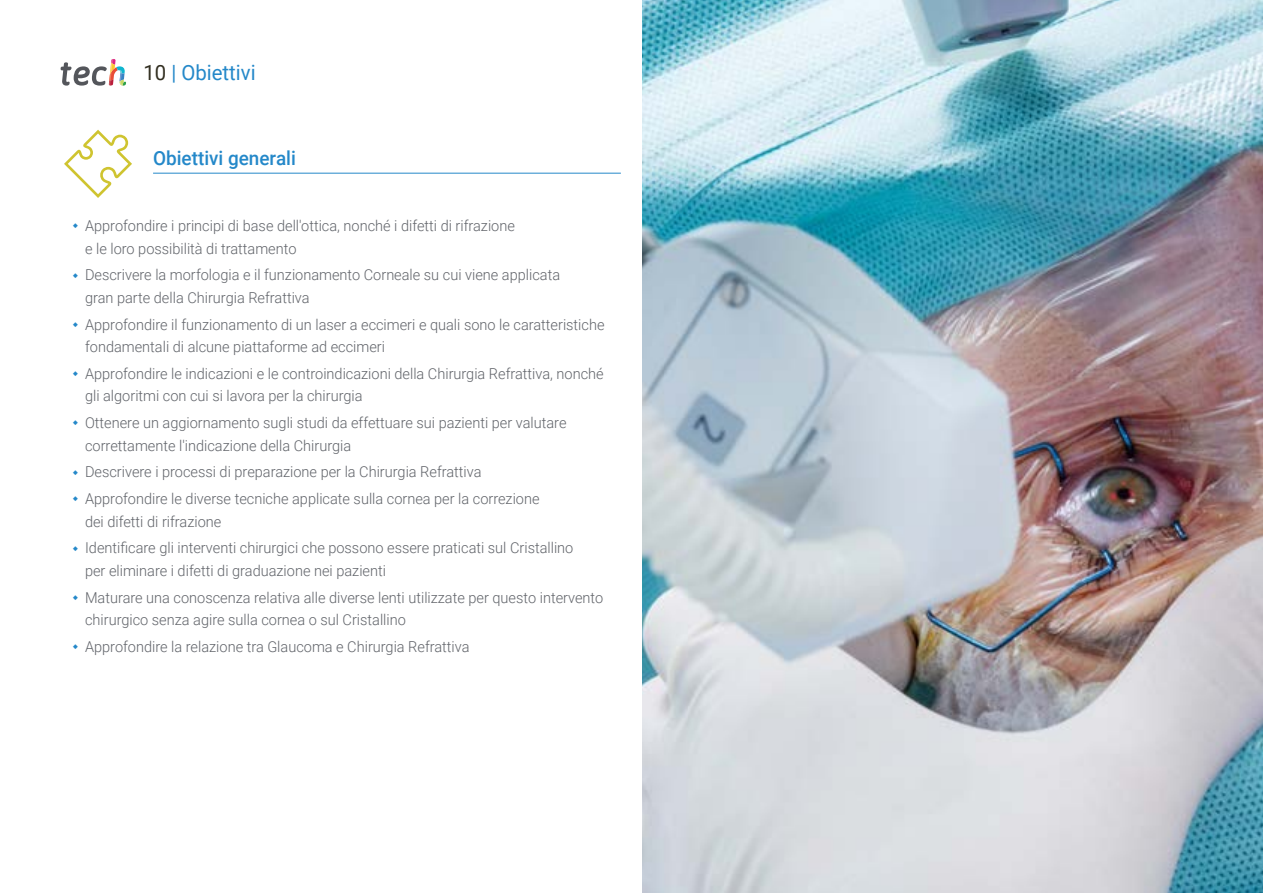
<style>
.page{position:relative;width:1263px;height:893px;background:#fff}
.page>*{position:absolute;margin:0;border:0;box-sizing:border-box;transform-origin:0 0}
.t1{font:21px "Roboto";color:#2488c9}
.t2{font:500 19.5px "Roboto";color:#2488c9}
.t3{font:300 15px/22.5px "Roboto";color:#61646a}
.s1{color:#312e20}
</style>
<div class="page">
<hr style="left:153px;top:173px;width:468px;height:1px;background:#2488c9">
<svg style="left:64px;top:130px;width:68px;height:68px"></svg>
<svg style="left:61px;top:59px;width:65px;height:27px"></svg>
<img style="left:642px;top:0;width:621px;height:893px">
<h1 class="t1" style="left:144px;top:57px;width:114px"><span class="s1">10</span> | Obiettivi</h1>
<h2 class="t2" style="left:153px;top:144px;width:144px">Obiettivi generali</h2>
<p class="t3" style="left:85px;top:214px;width:431px">Approfondire i principi di base dell'ottica, nonché i difetti di rifrazione e le loro possibilità di trattamento</p>
<p class="t3" style="left:85px;top:263px;width:477px">Descrivere la morfologia e il funzionamento Corneale su cui viene applicata gran parte della Chirurgia Refrattiva</p>
<p class="t3" style="left:85px;top:312px;width:521px">Approfondire il funzionamento di un laser a eccimeri e quali sono le caratteristiche fondamentali di alcune piattaforme ad eccimeri</p>
<p class="t3" style="left:85px;top:362px;width:520px">Approfondire le indicazioni e le controindicazioni della Chirurgia Refrattiva, nonché gli algoritmi con cui si lavora per la chirurgia</p>
<p class="t3" style="left:85px;top:411px;width:483px">Ottenere un aggiornamento sugli studi da effettuare sui pazienti per valutare correttamente l'indicazione della Chirurgia</p>
<p class="t3" style="left:85px;top:458px;width:456px;line-height:26.7px">Descrivere i processi di preparazione per la Chirurgia Refrattiva<br>Approfondire le diverse tecniche applicate sulla cornea per la correzione</p>
<p class="t3" style="left:85px;top:507px;width:490px;line-height:26.7px">dei difetti di rifrazione<br>Identificare gli interventi chirurgici che possono essere praticati sul Cristallino</p>
<p class="t3" style="left:85px;top:557px;width:520px;line-height:26.7px">per eliminare i difetti di graduazione nei pazienti<br>Maturare una conoscenza relativa alle diverse lenti utilizzate per questo intervento</p>
<p class="t3" style="left:85px;top:606px;width:386px;line-height:26.7px">chirurgico senza agire sulla cornea o sul Cristallino<br>Approfondire la relazione tra Glaucoma e Chirurgia Refrattiva</p>
</div>
